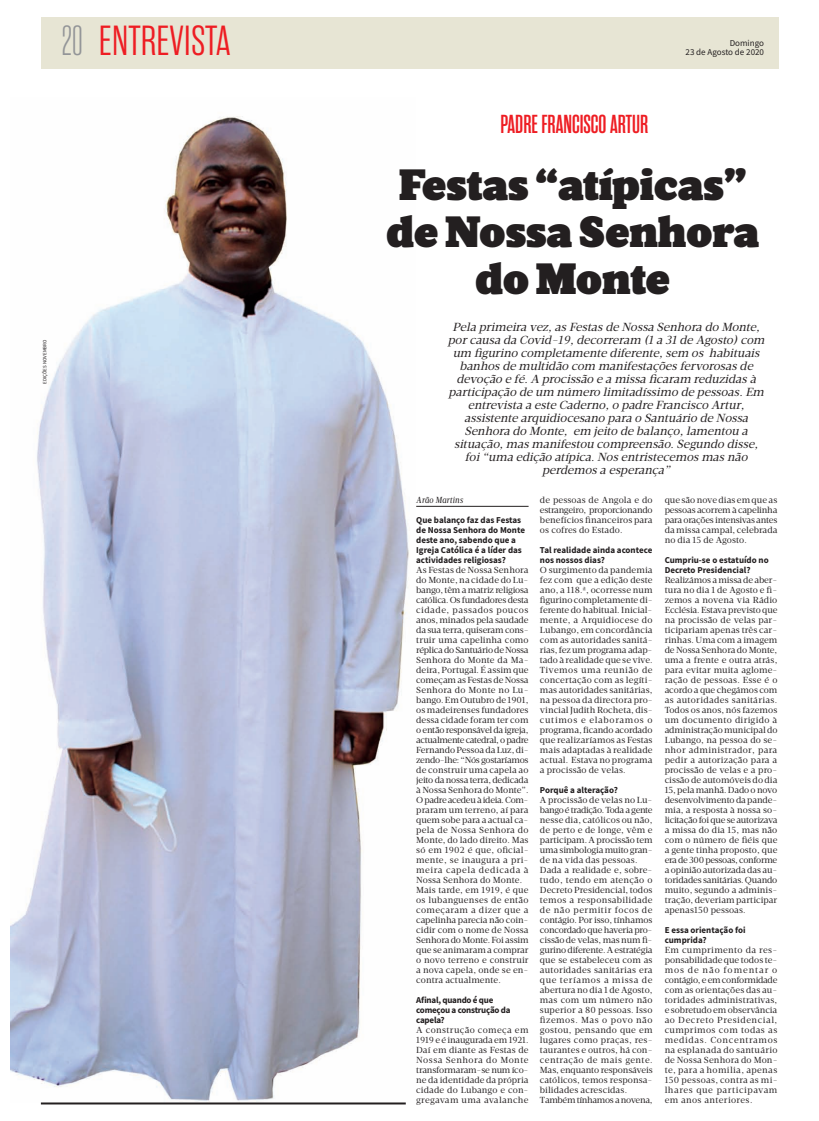
<style>
.page{position:relative;width:819px;height:1121px;background:#fff}
.page>*{position:absolute;margin:0;border:0;box-sizing:border-box;transform-origin:0 0}
.t1{font:45px/47px "Velino Poster";letter-spacing:-.005em;color:#231f20;text-align:center}
.t2{font:300 42px "Rama Gothic E";color:#ee1d23}
.t3{font:600 26px "Rama Gothic M";color:#ee1d23}
.t4{font:italic 12px/13px "Velino Text";letter-spacing:-.005em;color:#231f20;text-align:center}
.t5{font:9px/10px "Velino Text";letter-spacing:.005em;color:#231f20}
.t6{font:9px/10px "Velino Text";letter-spacing:.025em;color:#231f20}
.t7{font:9px/9px "Source Sans Pro";color:#231f20;text-align:right}
.t8{font:italic 9px "Velino Text";letter-spacing:.015em;color:#231f20}
.t9{font:5px "Source Sans Pro";color:#231f20}
.s1{font-family:"Rama Gothic M";color:#939598}
.s2{font-family:"Source Sans Pro";font-weight:700}
</style>
<div class="page">
<div style="left:41px;top:18px;width:737px;height:51px;background:#e7e5d4"></div>
<img style="left:10px;top:116px;width:399px;height:987px">
<hr style="left:416px;top:506px;width:112px;height:1px;background:#231f20">
<hr style="left:41px;top:1102px;width:365px;height:2px;background:#231f20">
<p class="t2" style="left:62px;top:22px;width:170px"><span class="s1">20</span> ENTREVISTA</p>
<p class="t9" style="left:43px;top:383px;width:45px;rotate:-90deg">EDIÇÕES NOVEMBRO</p>
<p class="t7" style="left:685px;top:39px;width:80px">Domingo<br>23 de Agosto de 2020</p>
<p class="t3" style="left:500px;top:113px;width:149px">PADRE FRANCISCO ARTUR</p>
<p class="t1" style="left:386px;top:165px;width:375px">Festas “atípicas” de Nossa Senhora do Monte</p>
<p class="t4" style="left:448px;top:322px;width:320px">Pela primeira vez,as Festas de Nossa Senhora do Monte, por causa da Covid -19,decorreram (1 a 31 de Agosto) com um figurino completamente diferente,sem os habituais banhos de multidão com manifestações fervorosas de devoção e fé.A procissão e a missa ficaram reduzidas à participação de um número limitadíssimo de pessoas.Em entrevista a este Caderno,o padre Francisco Artur, assistente arquidiocesano para o Santuário de Nossa Senhora do Monte, em jeito de balanço,lamentou a situação,mas manifestou compreensão.Segundo disse, foi“uma edição atípica.Nos entristecemos mas não perdemos a esperança”</p>
<p class="t8" style="left:416px;top:497px;width:48px">Arão Martins</p>
<p class="t5" style="left:416px;top:516px;width:114px"><span class="s2">Que balanço faz das Festas de Nossa Senhora do Monte deste ano, sabendo que a<br>Igreja Católica é a líder das actividades religiosas?<br></span>As Festas de Nossa Senhora do Monte, na cidade do Lu&shy;bango, têm a matriz religiosa católica. Os fundadores desta cidade, passados poucos anos, minados pela saudade da sua terra, quiseram cons&shy;truir uma capelinha como réplica do Santuário de Nossa<br>Senhora do Monte da Ma&shy;deira, Portugal. É assim que começam as Festas de Nossa<br>Senhora do Monte no Lu&shy;bango. Em Outubro de 1901, os madeirenses fundadores dessa cidade foram ter com o então responsável da igreja, actualmente catedral, o padre<br>Fernando Pessoa da Luz, di&shy;zendo-lhe: “Nós gostaríamos de construir uma capela ao jeito da nossa terra, dedicada à Nossa Senhora do Monte”.<br>O padre acedeu à ideia. Com&shy;praram um terreno, aí para quem sobe para a actual ca&shy;pela de Nossa Senhora do<br>Monte, do lado direito. Mas só em 1902 é que, oficial&shy;mente, se inaugura a pri&shy;meira capela dedicada à<br>Nossa Senhora do Monte.<br>Mais tarde, em 1919, é que os lubanguenses de então começaram a dizer que a capelinha parecia não coin&shy;cidir com o nome de Nossa<br>Senhora do Monte. Foi assim que se animaram a comprar o novo terreno e construir a nova capela, onde se en&shy;contra actualmente.</p>
<p class="t5" style="left:416px;top:996px;width:114px"><span class="s2">Afinal, quando é que começou a construção da capela?<br></span>A construção começa em<br>1919 e é inaugurada em 1921.<br>Daí em diante as Festas de<br>Nossa Senhora do Monte transformaram-se num íco&shy;ne da identidade da própria cidade do Lubango e con&shy;gregavam uma avalanche</p>
<p class="t5" style="left:665px;top:496px;width:114px;text-align:justify">que são nove dias em que as pessoas acorrem à capelinha para orações intensivas antes da missa campal, celebrada no dia 15 de Agosto.</p>
<p class="t5" style="left:665px;top:556px;width:114px"><span class="s2">Cumpriu-se o estatuído no<br>Decreto Presidencial?<br></span>Realizámos a missa de aber&shy;tura no dia 1 de Agosto e fi&shy;zemos a novena via Rádio<br>Ecclésia. Estava previsto que na procissão de velas par&shy;ticipariam apenas três car&shy;rinhas. Uma com a imagem de Nossa Senhora do Monte, uma a frente e outra atrás, para evitar muita aglome&shy;ração de pessoas. Esse é o acordo a que chegámos com as autoridades sanitárias.<br>Todos os anos, nós fazemos um documento dirigido à administração municipal do<br>Lubango, na pessoa do se&shy;nhor administrador, para pedir a autorização para a procissão de velas e a pro&shy;cissão de automóveis do dia<br>15, pela manhã. Dado o novo desenvolvimento da pande&shy;mia, a resposta à nossa so&shy;licitação foi que se autorizava a missa do dia 15, mas não com o número de fiéis que a gente tinha proposto, que era de 300 pessoas, conforme a opinião autorizada das au&shy;toridades sanitárias. Quando muito, segundo a adminis&shy;tração, deveriam participar apenas150 pessoas.</p>
<p class="t6" style="left:665px;top:926px;width:114px"><span class="s2">E essa orientação foi cumprida?<br></span>Em cumprimento da res&shy;ponsabilidade que todos te&shy;mos de não fomentar o contágio, e em conformidade com as orientações das au&shy;toridades administrativas, e sobretudo em observância ao Decreto Presidencial, cumprimos com todas as medidas. Concentramos na esplanada do santuário de Nossa Senhora do Mon&shy;te, para a homilia, apenas<br>150 pessoas, contra as mi&shy;lhares que participavam em anos anteriores.</p>
<p class="t5" style="left:540px;top:496px;width:114px;text-align:justify">de pessoas de Angola e do estrangeiro, proporcionando benefícios financeiros para os cofres do Estado.</p>
<p class="t5" style="left:540px;top:546px;width:114px"><span class="s2">Tal realidade ainda acontece nos nossos dias?<br></span>O surgimento da pandemia fez com que a edição deste ano, a 118.ª, ocorresse num figurino completamente di&shy;ferente do habitual. Inicial&shy;mente, a Arquidiocese do<br>Lubango, em concordância com as autoridades sanitá&shy;rias, fez um programa adap&shy;tado à realidade que se vive.<br>Tivemos uma reunião de concertação com as legíti&shy;mas autoridades sanitárias, na pessoa da directora pro&shy;vincial Judith Rocheta, dis&shy;cutimos e elaboramos o programa, ficando acordado que realizaríamos as Festas mais adaptadas à realidade actual. Estava no programa a procissão de velas.</p>
<p class="t5" style="left:540px;top:786px;width:114px"><span class="s2">Porquê a alteração?<br></span>A procissão de velas no Lu&shy;bango é tradição. Toda a gente nesse dia, católicos ou não, de perto e de longe, vêm e participam. A procissão tem uma simbologia muito gran&shy;de na vida das pessoas.<br>Dada a realidade e, sobre&shy;tudo, tendo em atenção o<br>Decreto Presidencial, todos temos a responsabilidade de não permitir focos de contágio. Por isso, tínhamos concordado que haveria pro&shy;cissão de velas, mas num fi&shy;gurino diferente. A estratégia que se estabeleceu com as autoridades sanitárias era que teríamos a missa de abertura no dia 1 de Agosto, mas com um número não superior a 80 pessoas. Isso fizemos. Mas o povo não gostou, pensando que em lugares como praças, res&shy;taurantes e outros, há con&shy;centração de mais gente.<br>Mas, enquanto responsáveis católicos, temos responsa&shy;bilidades acrescidas.<br>Também tínhamos a novena,</p>
</div>
